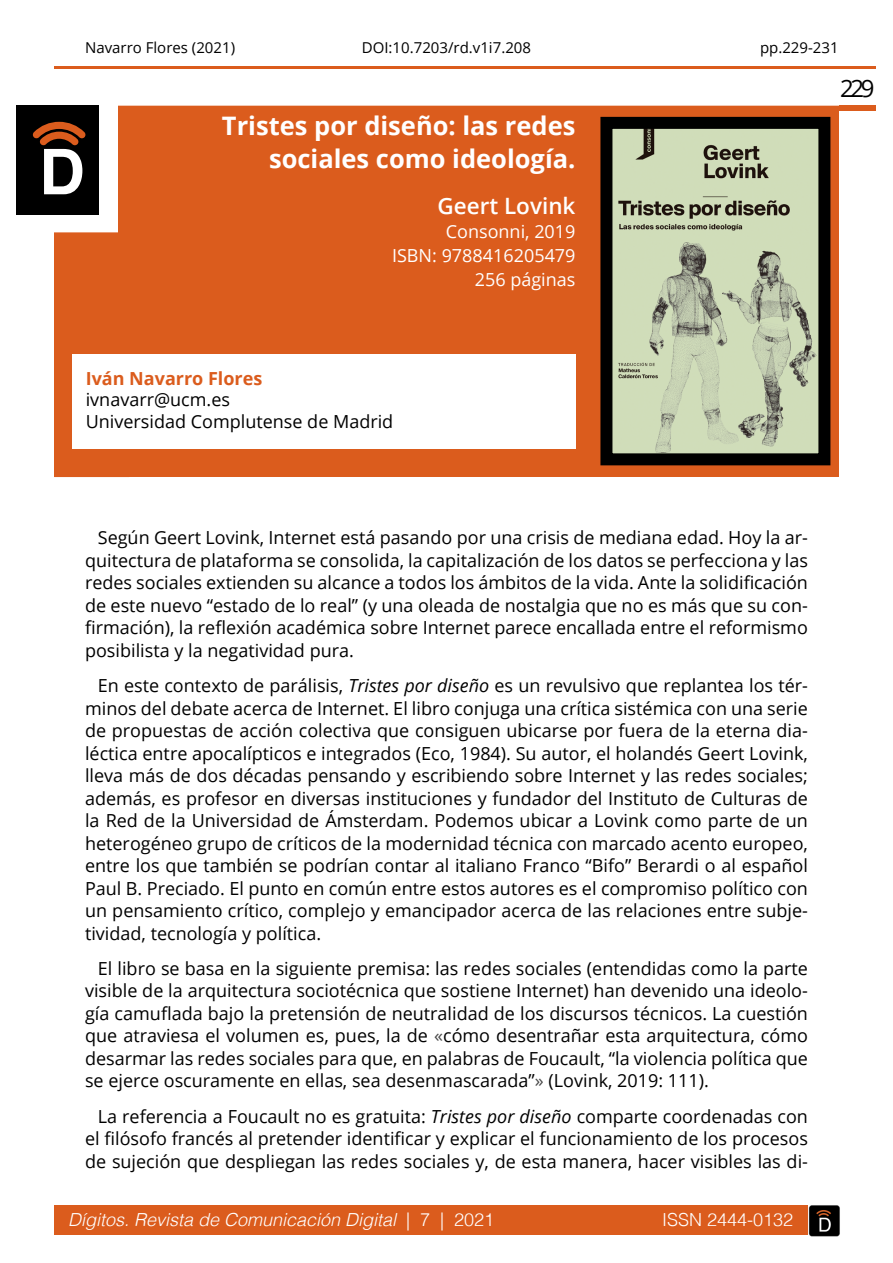
<style>
.page{position:relative;width:893px;height:1263px;background:#fff}
.page>*{position:absolute;margin:0;border:0;box-sizing:border-box;transform-origin:0 0}
.t1{font:700 63px "Helvetica";color:#fff}
.t2{font:700 25.5px/33px "Open Sans";color:#fff;text-align:right}
.t3{font:24px "Open Sans";color:#000}
.t4{font:600 22.5px "Open Sans";color:#fff}
.t5{font:18px/22.5px "Open Sans";color:#000;text-align:justify}
.t6{font:italic 300 18px "Helvetica";color:#fff}
.t7{font:18px/24px "Open Sans";color:#fff;text-align:right}
.t8{font:700 18px "Open Sans";color:#db5c1d}
.t9{font:300 18px "Helvetica";color:#fff}
.t10{font:15px "Open Sans";color:#000}
.s1{font-style:italic}
.s2{color:#484848}
.s3{font-style:normal}
</style>
<div class="page">
<div style="left:54px;top:1205px;width:753px;height:30px;background:#db5c1d"></div>
<img style="left:807px;top:1205px;width:33px;height:32px">
<div style="left:839px;top:106px;width:37px;height:5px;background:#db5c1d"></div>
<hr style="left:54px;top:66px;width:822px;height:2px;background:#db5c1d">
<div style="left:54px;top:106px;width:785px;height:371px;background:#db5c1d"></div>
<div style="left:16px;top:106px;width:83px;height:109px;background:#000"></div>
<svg style="left:32px;top:122px;width:54px;height:24px"></svg>
<div style="left:72px;top:355px;width:503px;height:94px;background:#fff"></div>
<img style="left:613px;top:130px;width:204px;height:322px">
<div style="left:600px;top:117px;width:230px;height:348px;border:12px solid #000"></div>
<p class="t10" style="left:85px;top:37px;width:152px">Navarro Flores (2021)</p>
<p class="t10" style="left:362px;top:37px;width:171px">DOI:10.7203/rd.v1i7.208</p>
<p class="t10" style="left:760px;top:37px;width:80px">pp.229-231</p>
<h1 class="t1" style="left:39px;top:146px;width:47px">D</h1>
<h2 class="t2" style="left:222px;top:109px;width:355px">Tristes por diseño: las redes sociales como ideología.</h2>
<p class="t4" style="left:437px;top:190px;width:140px">Geert Lovink</p>
<p class="t7" style="left:392px;top:219px;width:185px">Consonni, 2019<br>ISBN: 9788416205479<br>256 páginas</p>
<p class="t8" style="left:86px;top:365px;width:178px">Iván Navarro Flores</p>
<p class="t5" style="left:86px;top:388px;width:309px;line-height:21.6px">ivnavarr@ucm.es<br>Universidad Complutense de Madrid</p>
<h3 class="t3" style="left:840px;top:71px;width:36px">229</h3>
<p class="t5" style="left:85px;top:526px;width:724px;text-indent:13px">Según Geert Lovink, Internet está pasando por una crisis de mediana edad. Hoy la ar&shy;quitectura de plataforma se consolida, la capitalización de los datos se perfecciona y las redes sociales extienden su alcance a todos los ámbitos de la vida. Ante la solidificación de este nuevo “estado de lo real” (y una oleada de nostalgia que no es más que su con&shy;firmación), la reflexión académica sobre Internet parece encallada entre el reformismo posibilista y la negatividad pura.</p>
<p class="t5" style="left:85px;top:674px;width:724px;text-indent:13px">En este contexto de parálisis, <span class="s1">Tristes por diseño</span> es un revulsivo que replantea los tér&shy;minos del debate acerca de Internet. El libro conjuga una crítica sistémica con una serie de propuestas de acción colectiva que consiguen ubicarse por fuera de la eterna dia&shy;léctica entre apocalípticos e integrados (Eco, 1984). Su autor, el holandés Geert Lovink, lleva más de dos décadas pensando y escribiendo sobre Internet y las redes sociales; además, es profesor en diversas instituciones y fundador del Instituto de Culturas de la Red de la Universidad de Ámsterdam. Podemos ubicar a Lovink como parte de un heterogéneo grupo de críticos de la modernidad técnica con marcado acento europeo, entre los que también se podrían contar al italiano Franco “Bifo” Berardi o al español Paul B. Preciado. El punto en común entre estos autores es el compromiso político con un pensamiento crítico, complejo y emancipador acerca de las relaciones entre subje&shy;tividad, tecnología y política.</p>
<p class="t5" style="left:85px;top:956px;width:724px;text-indent:13px">El libro se basa en la siguiente premisa: las redes sociales (entendidas como la parte visible de la arquitectura sociotécnica que sostiene Internet) han devenido una ideolo&shy;gía camuflada bajo la pretensión de neutralidad de los discursos técnicos. La cuestión que atraviesa el volumen es, pues, la de <span class="s2">«</span>cómo desentrañar esta arquitectura, cómo desarmar las redes sociales para que, en palabras de Foucault, “la violencia política que se ejerce oscuramente en ellas, sea desenmascarada”<span class="s2">»</span> (Lovink, 2019: 111).</p>
<p class="t5" style="left:85px;top:1104px;width:724px;text-indent:13px">La referencia a Foucault no es gratuita: <span class="s1">Tristes por diseño</span> comparte coordenadas con el filósofo francés al pretender identificar y explicar el funcionamiento de los procesos de sujeción que despliegan las redes sociales y, de esta manera, hacer visibles las di-</p>
<p class="t6" style="left:68px;top:1212px;width:428px">Dígitos. Revista de Comunicación Digital <span class="s3">| 7 | 2021</span></p>
<p class="t9" style="left:662px;top:1212px;width:133px">ISSN 2444-0132</p>
</div>
